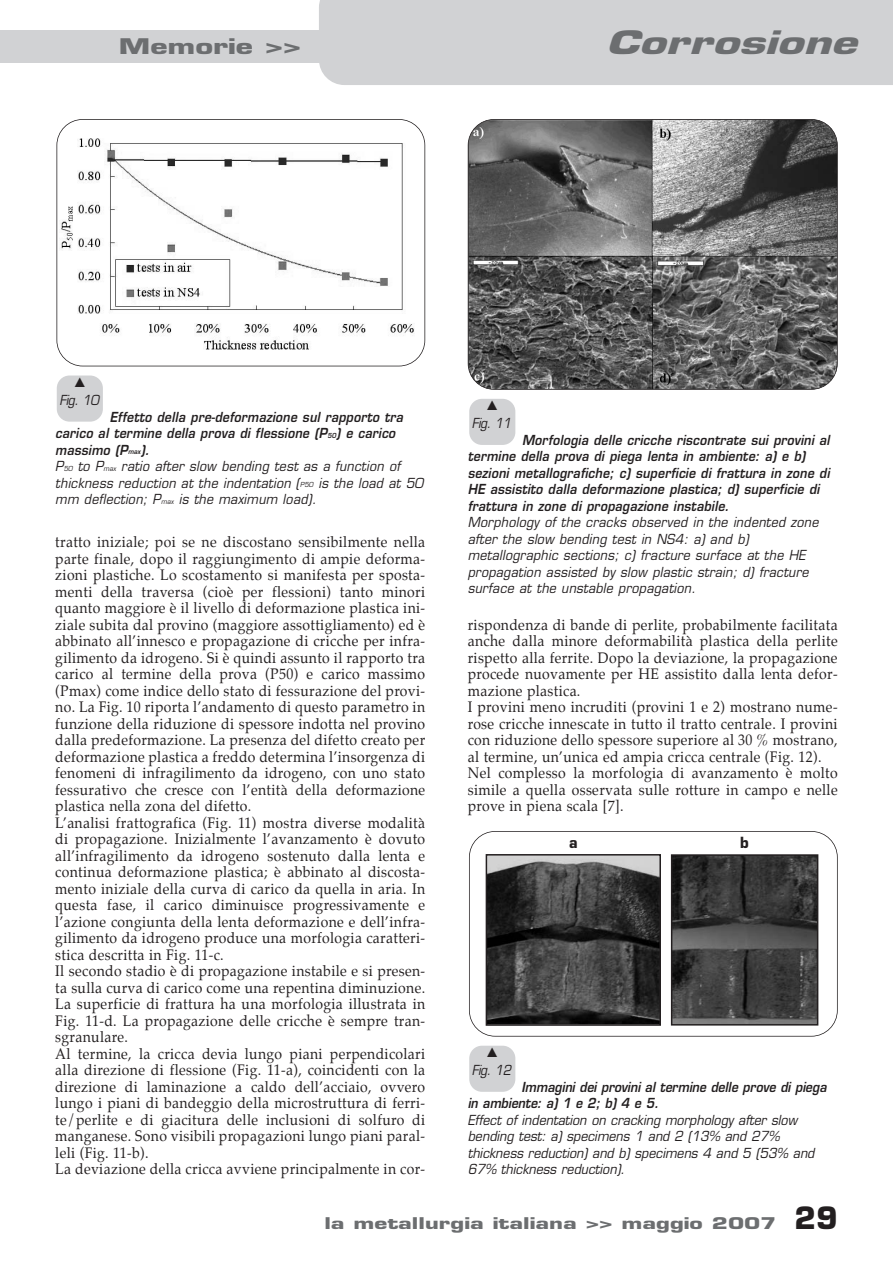
<style>
.page{position:relative;width:893px;height:1263px;background:#fff}
.page>*{position:absolute;margin:0;border:0;box-sizing:border-box;transform-origin:0 0}
.t1{font:italic 700 31.5px "Eurostile";color:#6c6e70;scale:1.43 1}
.t2{font:700 21px "Eurostile";color:#6c6e70;scale:1.43 1}
.t3{font:700 15.75px "Eurostile";color:#6c6e70;scale:1.43 1}
.t4{font:15px/16.5px "Palatino";letter-spacing:.025em;color:#231f20;scale:.93 1}
.t5{font:700 15px "Eurostile";color:#231f20;scale:.93 1}
.t6{font:italic 13.5px/16.5px "Eurostile";letter-spacing:.005em;color:#231f20;scale:.93 1}
.t7{font:italic 600 13.5px/16.5px "Eurostile";letter-spacing:.02em;color:#231f20;scale:.9 1}
.t8{font:italic 13.5px/18px "Eurostile";letter-spacing:.005em;color:#231f20;text-align:center;scale:.9 1}
.s1{font-weight:600}
.s2{font-weight:600;font-size:6.75px}
.s3{font-size:6.75px}
.s4{font-weight:400}
.s5{font-size:30px;color:#231f20}
</style>
<div class="page">
<div style="left:319px;top:0;width:574px;height:85px;background:#d1d2d4"></div>
<div style="left:0;top:30px;width:383px;height:32px;background:#d1d2d4"></div>
<img style="left:59px;top:125px;width:362px;height:230px">
<div style="left:56px;top:119px;width:369px;height:247px;border:2px solid #231f20;border-radius:26px"></div>
<div style="left:57px;top:375px;width:46px;height:47px;background:#d1d2d4;border-radius:13px"></div>
<img style="left:468px;top:119px;width:369px;height:270px;border-radius:26px">
<div style="left:468px;top:119px;width:370px;height:271px;border:2px solid #231f20;border-radius:26px"></div>
<div style="left:469px;top:399px;width:46px;height:46px;background:#d1d2d4;border-radius:13px"></div>
<div style="left:469px;top:831px;width:369px;height:205px;border:2px solid #231f20;border-radius:26px"></div>
<div style="left:469px;top:1046px;width:46px;height:46px;background:#d1d2d4;border-radius:13px"></div>
<img style="left:489px;top:857px;width:169px;height:166px">
<div style="left:486px;top:854px;width:175px;height:172px;border:2px solid #231f20"></div>
<img style="left:674px;top:857px;width:141px;height:165px">
<div style="left:671px;top:854px;width:147px;height:171px;border:2px solid #231f20"></div>
<p class="t2" style="left:119px;top:39px;width:129px">Memorie &gt;&gt;</p>
<p class="t1" style="left:606px;top:31px;width:183px">Corrosione</p>
<p class="t8" style="left:60px;top:375px;width:48px">▲<br>Fig. 10</p>
<p class="t6" style="left:55px;top:410px;width:400px;text-indent:54px"><span class="s1">Effetto della pre-deformazione sul rapporto tra carico al termine della prova di flessione (P</span><span class="s2">50</span><span class="s1">) e carico massimo (P</span><span class="s2">max</span><span class="s1">).<br></span>P<span class="s3">50</span> to P<span class="s3">max</span> ratio after slow bending test as a function of thickness reduction at the indentation (<span class="s3">P50</span> is the load at 50 mm deflection; P<span class="s3">max</span> is the maximum load).</p>
<p class="t4" style="left:55px;top:535px;width:399px">tratto iniziale; poi se ne discostano sensibilmente nella parte finale, dopo il raggiungimento di ampie deforma&shy;zioni plastiche. Lo scostamento si manifesta per sposta&shy;menti della traversa (cioè per flessioni) tanto minori quanto maggiore è il livello di deformazione plastica ini&shy;ziale subita dal provino (maggiore assottigliamento) ed è abbinato all’innesco e propagazione di cricche per infra&shy;gilimento da idrogeno. Si è quindi assunto il rapporto tra carico al termine della prova (P50) e carico massimo (Pmax) come indice dello stato di fessurazione del provi&shy;no. La Fig. 10 riporta l’andamento di questo parametro in funzione della riduzione di spessore indotta nel provino dalla predeformazione. La presenza del difetto creato per deformazione plastica a freddo determina l’insorgenza di fenomeni di infragilimento da idrogeno, con uno stato fessurativo che cresce con l’entità della deformazione plastica nella zona del difetto.<br>L’analisi frattografica (Fig. 11) mostra diverse modalità di propagazione. Inizialmente l’avanzamento è dovuto all’infragilimento da idrogeno sostenuto dalla lenta e continua deformazione plastica; è abbinato al discosta&shy;mento iniziale della curva di carico da quella in aria. In questa fase, il carico diminuisce progressivamente e l’azione congiunta della lenta deformazione e dell’infra&shy;gilimento da idrogeno produce una morfologia caratteri&shy;stica descritta in Fig. 11-c.<br>Il secondo stadio è di propagazione instabile e si presen&shy;ta sulla curva di carico come una repentina diminuzione.<br>La superficie di frattura ha una morfologia illustrata in Fig. 11-d. La propagazione delle cricche è sempre tran&shy;sgranulare.<br>Al termine, la cricca devia lungo piani perpendicolari alla direzione di flessione (Fig. 11-a), coincidenti con la direzione di laminazione a caldo dell’acciaio, ovvero lungo i piani di bandeggio della microstruttura di ferri&shy;te/perlite e di giacitura delle inclusioni di solfuro di manganese. Sono visibili propagazioni lungo piani paral&shy;leli (Fig. 11-b).<br>La deviazione della cricca avviene principalmente in cor-</p>
<p class="t8" style="left:472px;top:398px;width:48px">▲<br>Fig. 11</p>
<p class="t7" style="left:468px;top:433px;width:406px;text-indent:54px">Morfologia delle cricche riscontrate sui provini al termine della prova di piega lenta in ambiente: a) e b) sezioni metallografiche; c) superficie di frattura in zone di HE assistito dalla deformazione plastica; d) superficie di frattura in zone di propagazione instabile.<br><span class="s4">Morphology of the cracks observed in the indented zone after the slow bending test in NS4: a) and b) metallographic sections; c) fracture surface at the HE propagation assisted by slow plastic strain; d) fracture surface at the unstable propagation.</span></p>
<p class="t4" style="left:468px;top:617px;width:399px">rispondenza di bande di perlite, probabilmente facilitata anche dalla minore deformabilità plastica della perlite rispetto alla ferrite. Dopo la deviazione, la propagazione procede nuovamente per HE assistito dalla lenta defor&shy;mazione plastica.<br>I provini meno incruditi (provini 1 e 2) mostrano nume&shy;rose cricche innescate in tutto il tratto centrale. I provini con riduzione dello spessore superiore al 30 % mostrano, al termine, un’unica ed ampia cricca centrale (Fig. 12).<br>Nel complesso la morfologia di avanzamento è molto simile a quella osservata sulle rotture in campo e nelle prove in piena scala [7].</p>
<p class="t5" style="left:569px;top:836px;width:11px">a</p>
<p class="t5" style="left:740px;top:836px;width:11px">b</p>
<p class="t8" style="left:472px;top:1045px;width:48px">▲<br>Fig. 12</p>
<p class="t6" style="left:468px;top:1080px;width:390px;text-indent:54px"><span class="s1">Immagini dei provini al termine delle prove di piega in ambiente: a) 1 e 2; b) 4 e 5.<br></span>Effect of indentation on cracking morphology after slow bending test: a) specimens 1 and 2 (13% and 27% thickness reduction) and b) specimens 4 and 5 (53% and 67% thickness reduction).</p>
<p class="t3" style="left:324px;top:1217px;width:360px">la metallurgia italiana &gt;&gt; maggio 2007 <span class="s5">29</span></p>
</div>
